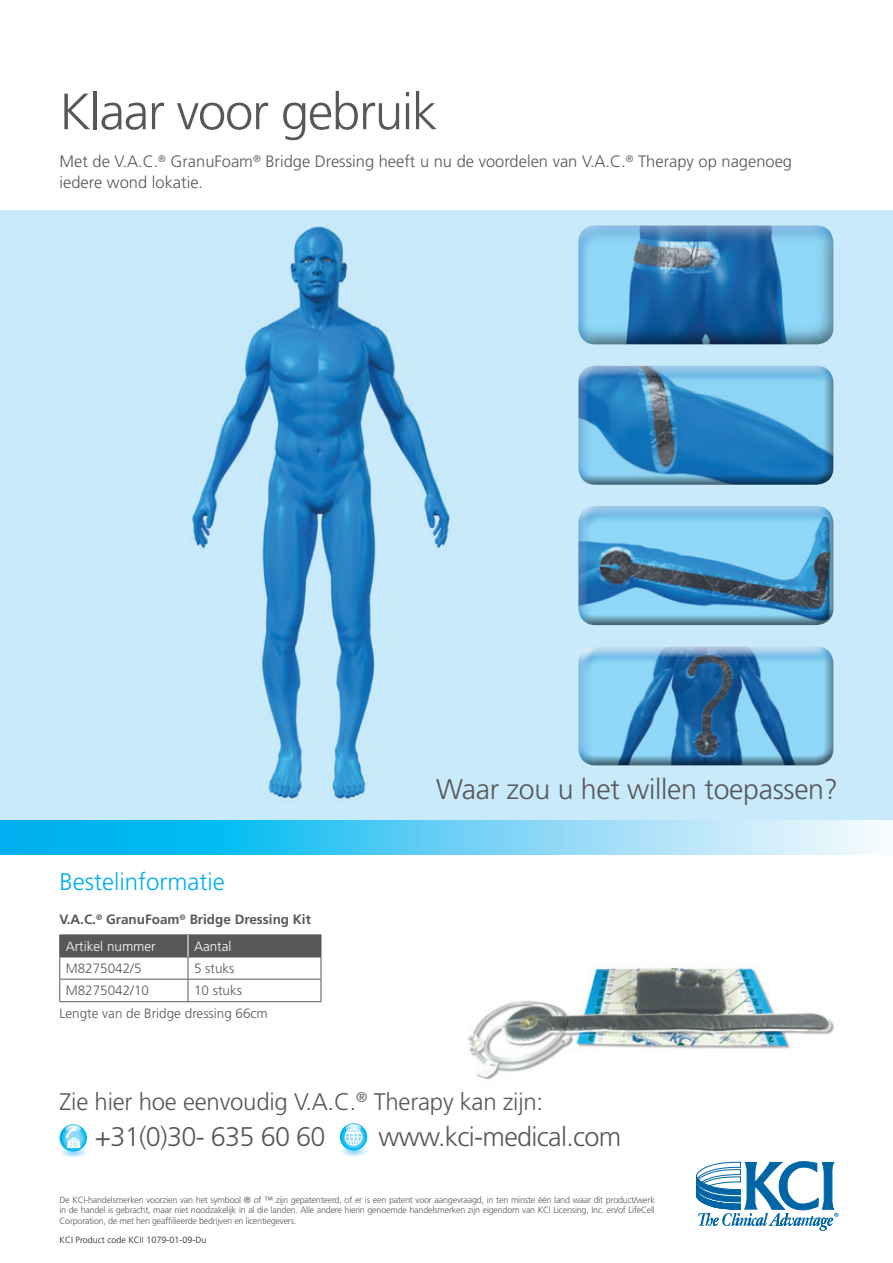
<style>
.page{position:relative;width:893px;height:1263px;background:#fff}
.page>*{position:absolute;margin:0;border:0;box-sizing:border-box;transform-origin:0 0}
.t1{font:300 51px "Frutiger";letter-spacing:-.025em;color:#57585a}
.t2{font:300 28.5px "Frutiger";letter-spacing:-.01em;color:#57585a}
.t3{font:300 27px "Frutiger";letter-spacing:-.025em;color:#57585a}
.t4{font:300 24px "Frutiger";letter-spacing:-.01em;color:#57585a}
.t5{font:300 24px "Frutiger";color:#00aeef}
.t6{font:300 16.5px/21px "Frutiger";color:#57585a}
.t7{font:300 13.5px/23.2px "Frutiger";color:#57585a}
.t8{font:700 13.5px/26.5px "Frutiger";color:#57585a}
.t9{font:300 13.5px "Frutiger";color:#fff}
.t10{font:300 9px/10.5px "Frutiger";letter-spacing:-.025em;color:#57585a;text-align:justify}
.t11{font:300 9px "Frutiger";color:#231f20}
.s1{font-weight:300;color:#fff}
</style>
<div class="page">
<img style="left:0;top:210px;width:893px;height:610px">
<svg style="left:0;top:820px;width:881px;height:34px;background:#65d0f5"></svg>
<svg style="left:696px;top:1161px;width:142px;height:70px"></svg>
<div style="left:577px;top:646px;width:258px;height:120px;background:#231f20;opacity:.6"></div>
<div style="left:577px;top:225px;width:258px;height:120px;background:#231f20;opacity:.6"></div>
<div style="left:577px;top:365px;width:258px;height:120px;background:#231f20;opacity:.6"></div>
<div style="left:577px;top:505px;width:258px;height:120px;background:#231f20;opacity:.6"></div>
<hr style="left:60px;top:1001px;width:128px;height:1px;background:#57585a">
<hr style="left:188px;top:1001px;width:133px;height:1px;background:#57585a">
<svg style="left:59px;top:935px;width:263px;height:66px"></svg>
<img style="left:467px;top:965px;width:367px;height:115px">
<svg style="left:340px;top:1124px;width:27px;height:32px"></svg>
<svg style="left:60px;top:1124px;width:27px;height:33px"></svg>
<h1 class="t1" style="left:60px;top:83px;width:379px">Klaar voor gebruik</h1>
<h3 class="t6" style="left:60px;top:151px;width:734px">Met de V.A.C.<sup>®</sup> GranuFoam<sup>®</sup> Bridge Dressing heeft u nu de voordelen van V.A.C.<sup>®</sup> Therapy op nagenoeg iedere wond lokatie.</h3>
<h3 class="t5" style="left:60px;top:868px;width:167px">Bestelinformatie</h3>
<h3 class="t8" style="left:66px;top:906px;width:247px;text-indent:-6px">V.A.C.<sup>®</sup> GranuFoam<sup>®</sup> Bridge Dressing Kit<br><span class="s1">Artikel nummer</span></h3>
<h3 class="t9" style="left:194px;top:939px;width:39px">Aantal</h3>
<h3 class="t7" style="left:66px;top:957px;width:77px">M8275042/5</h3>
<h3 class="t7" style="left:194px;top:957px;width:42px">5 stuks</h3>
<h3 class="t7" style="left:66px;top:979px;width:85px">M8275042/10</h3>
<h3 class="t7" style="left:60px;top:979px;width:210px;text-indent:134px">10 stuks<br>Lengte van de Bridge dressing 66cm</h3>
<h2 class="t2" style="left:436px;top:773px;width:403px">Waar zou u het willen toepassen?</h2>
<h3 class="t4" style="left:60px;top:1088px;width:485px">Zie hier hoe eenvoudig V.A.C.<sup>®</sup> Therapy kan zijn:</h3>
<h3 class="t3" style="left:95px;top:1121px;width:232px">+31(0)30- 635 60 60</h3>
<h3 class="t3" style="left:378px;top:1121px;width:244px">www.kci-medical.com</h3>
<p class="t10" style="left:60px;top:1195px;width:597px">De KCI-handelsmerken voorzien van het symbool ® of ™ zijn gepatenteerd, of er is een patent voor aangevraagd, in ten minste één land waar dit product/werk in de handel is gebracht, maar niet noodzakelijk in al die landen. Alle andere hierin genoemde handelsmerken zijn eigendom van KCI Licensing, Inc. en/of LifeCell Corporation, de met hen geaffilieerde bedrijven en licentiegevers.</p>
<p class="t11" style="left:60px;top:1234px;width:148px">KCI Product code KCII 1079-01-09-Du</p>
</div>
